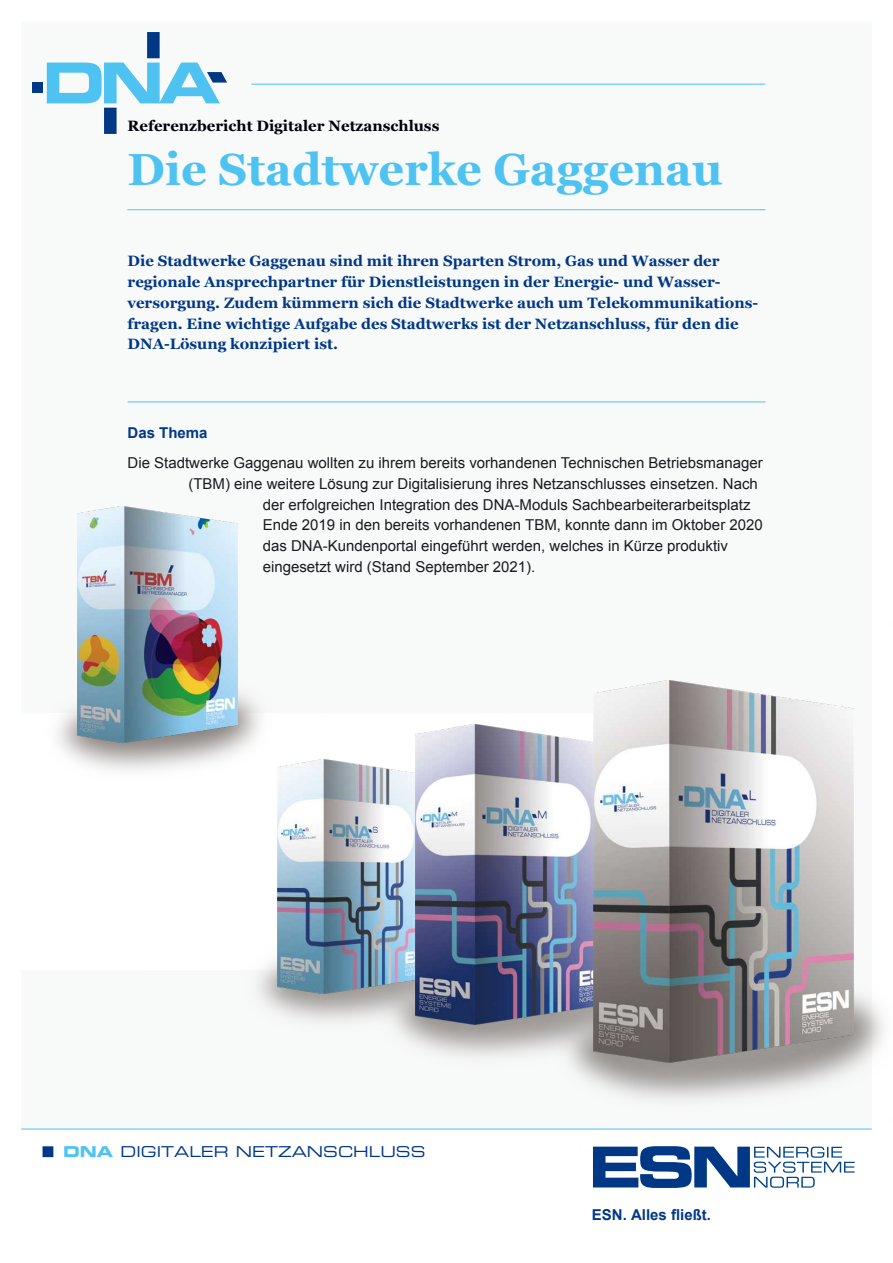
<style>
.page{position:relative;width:893px;height:1263px;background:#fff}
.page>*{position:absolute;margin:0;border:0;box-sizing:border-box;transform-origin:0 0}
.t1{font:56.4px "Eurostile LT Std Bold Ex 2";color:#4ec3f1}
.t2{font:700 45px "Georgia";color:#4ec3f1}
.t3{font:15px "Arial";color:#1b1b1f}
.t4{font:700 15px/20.7px "Georgia";color:#013886}
.t5{font:700 15px "Georgia";color:#000007}
.t6{font:15px "Eurostile LT Std Ex 2";color:#013886}
.t7{font:700 15px "Arial";color:#013886}
.s1{font-family:"Eurostile LT Std Bold Ex 2";color:#4ec3f1}
</style>
<div class="page">
<svg style="left:593px;top:1161px;width:262px;height:27px"></svg>
<hr style="left:251px;top:84px;width:514px;height:1px;background:#4ec3f1">
<hr style="left:21px;top:1129px;width:851px;height:1px;background:#4ec3f1">
<div style="left:32px;top:82px;width:11px;height:11px;background:#013886"></div>
<div style="left:147px;top:32px;width:13px;height:26px;background:#013886"></div>
<div style="left:104px;top:108px;width:13px;height:26px;background:#013886"></div>
<svg style="left:207px;top:72px;width:20px;height:11px"></svg>
<img style="left:57px;top:702px;width:118px;height:69px">
<img style="left:77px;top:506px;width:160px;height:236px">
<img style="left:175px;top:661px;width:138px;height:365px">
<img style="left:278px;top:760px;width:35px;height:233px">
<img style="left:313px;top:734px;width:178px;height:329px">
<img style="left:416px;top:724px;width:75px;height:300px">
<img style="left:491px;top:680px;width:393px;height:481px">
<img style="left:594px;top:681px;width:259px;height:382px">
<div style="left:43px;top:1146px;width:10px;height:11px;background:#013886"></div>
<hr style="left:128px;top:402px;width:638px;height:1px;background:#4ec3f1">
<hr style="left:127px;top:209px;width:638px;height:1px;background:#4ec3f1">
<h1 class="t1" style="left:42px;top:61px;width:180px">DNA</h1>
<p class="t5" style="left:128px;top:119px;width:313px">Referenzbericht Digitaler Netzanschluss</p>
<h2 class="t2" style="left:128px;top:151px;width:596px">Die Stadtwerke Gaggenau</h2>
<p class="t4" style="left:128px;top:252px;width:632px">Die Stadtwerke Gaggenau sind mit ihren Sparten Strom, Gas und Wasser der regionale Ansprechpartner für Dienstleistungen in der Energie- und Wasser&shy;versorgung. Zudem kümmern sich die Stadtwerke auch um Telekommunikations&shy;fragen. Eine wichtige Aufgabe des Stadtwerks ist der Netzanschluss, für den die DNA-Lösung konzipiert ist.</p>
<p class="t7" style="left:128px;top:427px;width:82px">Das Thema</p>
<p class="t3" style="left:128px;top:457px;width:637px">Die Stadtwerke Gaggenau wollten zu ihrem bereits vorhandenen Technischen Betriebsmanager</p>
<p class="t3" style="left:188px;top:478px;width:571px">(TBM) eine weitere Lösung zur Digitalisierung ihres Netzanschlusses einsetzen. Nach</p>
<p class="t3" style="left:263px;top:499px;width:489px">der erfolgreichen Integration des DNA-Moduls Sachbearbeiterarbeitsplatz</p>
<p class="t3" style="left:263px;top:519px;width:502px">Ende 2019 in den bereits vorhandenen TBM, konnte dann im Oktober 2020</p>
<p class="t3" style="left:263px;top:540px;width:467px">das DNA-Kundenportal eingeführt werden, welches in Kürze produktiv</p>
<p class="t3" style="left:263px;top:561px;width:274px">eingesetzt wird (Stand September 2021).</p>
<p class="t6" style="left:63px;top:1146px;width:364px"><span class="s1">DNA</span> DIGITALER NETZANSCHLUSS</p>
<p class="t7" style="left:592px;top:1209px;width:121px">ESN. Alles fließt.</p>
</div>
